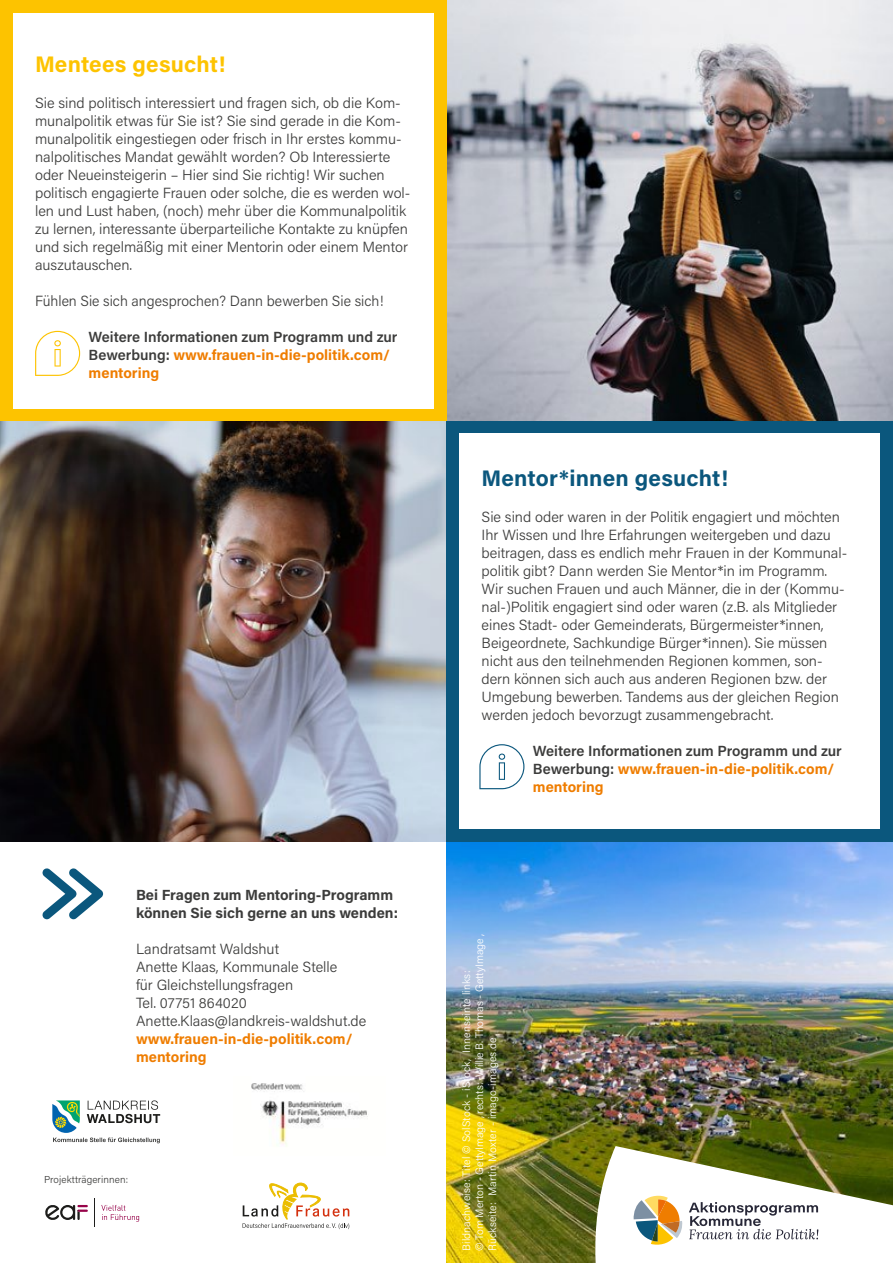
<style>
.page{position:relative;width:893px;height:1263px;background:#fff}
.page>*{position:absolute;margin:0;border:0;box-sizing:border-box;transform-origin:0 0}
.Headline_02{font:700 22.5px "Acumin Pro";letter-spacing:.01em;color:#0b577d}
.Headline_02-2{font:700 22.5px "Acumin Pro";letter-spacing:.01em;color:#fdc300}
.Fliesstext{font:300 14.7px/18px "Acumin Pro";color:#3c3c3b}
.Fliesstext-2{font:600 14.7px/18px "Acumin Pro";color:#3c3c3b}
.Fliesstext-3{font:700 14.7px/18px "Acumin Pro";color:#3c3c3b}
.Fliesstext-4{font:700 14.7px/18px "Acumin Pro";color:#ef7d00}
.Bildnachweis_links{font:300 10.8px/12.9px "Acumin Pro";letter-spacing:.005em;color:#fff}
.Bildnachweis_rechts{font:300 10.05px "Acumin Pro";letter-spacing:.01em;color:#3c3c3b}
.s1{font-weight:700;color:#ef7d00}
</style>
<div class="page">
<img style="left:446px;top:0;width:447px;height:421px">
<img style="left:0;top:421px;width:446px;height:421px">
<div style="left:0;top:0;width:446px;height:421px;background:#fdc300"></div>
<div style="left:446px;top:421px;width:447px;height:421px;background:#0b577d"></div>
<div style="left:13px;top:13px;width:421px;height:395px;background:#fff"></div>
<div style="left:459px;top:434px;width:421px;height:395px;background:#fff"></div>
<svg style="left:35px;top:331px;width:45px;height:45px"></svg>
<svg style="left:479px;top:744px;width:45px;height:45px"></svg>
<img style="left:446px;top:842px;width:447px;height:421px">
<svg style="left:42px;top:868px;width:61px;height:51px"></svg>
<svg style="left:567px;top:1146px;width:326px;height:117px"></svg>
<svg style="left:45px;top:1205px;width:43px;height:15px"></svg>
<svg style="left:101px;top:1205px;width:38px;height:17px"></svg>
<svg style="left:52px;top:1100px;width:108px;height:43px"></svg>
<svg style="left:243px;top:1183px;width:106px;height:46px"></svg>
<img style="left:251px;top:1083px;width:117px;height:64px">
<p class="Headline_02-2" style="left:35px;top:48px;width:192px">Mentees gesucht!</p>
<p class="Fliesstext" style="left:35px;top:93px;width:377px">Sie sind politisch interessiert und fragen sich, ob die Kom&shy;munalpolitik etwas für Sie ist? Sie sind gerade in die Kom&shy;munalpolitik eingestiegen oder frisch in Ihr erstes kommu&shy;nalpolitisches Mandat gewählt worden? Ob Interessierte oder Neueinsteigerin – Hier sind Sie richtig! Wir suchen politisch engagierte Frauen oder solche, die es werden wol&shy;len und Lust haben, (noch) mehr über die Kommunalpolitik zu lernen, interessante überparteiliche Kontakte zu knüpfen und sich regelmäßig mit einer Mentorin oder einem Mentor auszutauschen.</p>
<p class="Fliesstext" style="left:35px;top:291px;width:350px">Fühlen Sie sich angesprochen? Dann bewerben Sie sich!</p>
<p class="Fliesstext-2" style="left:89px;top:327px;width:310px">Weitere Informationen zum Programm und zur<br>Bewerbung: <span class="s1">www.frauen-in-die-politik.com/ mentoring</span></p>
<p class="Fliesstext-3" style="left:136px;top:885px;width:263px">Bei Fragen zum Mentoring-Programm können Sie sich gerne an uns wenden:</p>
<p class="Fliesstext" style="left:136px;top:939px;width:145px">Landratsamt Waldshut</p>
<p class="Fliesstext" style="left:136px;top:957px;width:203px">Anette Klaas, Kommunale Stelle für Gleichstellungsfragen</p>
<p class="Fliesstext" style="left:136px;top:993px;width:112px">Tel. 07751 864020</p>
<p class="Fliesstext" style="left:136px;top:1011px;width:232px">Anette.Klaas@landkreis-waldshut.de</p>
<p class="Fliesstext-4" style="left:136px;top:1029px;width:218px">www.frauen-in-die-politik.com/ mentoring</p>
<p class="Bildnachweis_rechts" style="left:44px;top:1172px;width:86px">Projektträgerinnen:</p>
<p class="Headline_02" style="left:482px;top:462px;width:248px">Mentor*innen gesucht!</p>
<p class="Fliesstext" style="left:482px;top:507px;width:367px">Sie sind oder waren in der Politik engagiert und möchten Ihr Wissen und Ihre Erfahrungen weitergeben und dazu beitragen, dass es endlich mehr Frauen in der Kommunal&shy;politik gibt? Dann werden Sie Mentor*in im Programm.<br>Wir suchen Frauen und auch Männer, die in der (Kommu&shy;nal-)Politik engagiert sind oder waren (z.B. als Mitglieder eines Stadt- oder Gemeinderats, Bürgermeister*innen, Beigeordnete, Sachkundige Bürger*innen). Sie müssen nicht aus den teilnehmenden Regionen kommen, son&shy;dern können sich auch aus anderen Regionen bzw. der Umgebung bewerben. Tandems aus der gleichen Region werden jedoch bevorzugt zusammengebracht.</p>
<p class="Fliesstext-2" style="left:533px;top:741px;width:310px">Weitere Informationen zum Programm und zur<br>Bewerbung: <span class="s1">www.frauen-in-die-politik.com/ mentoring</span></p>
<p class="Bildnachweis_links" style="left:460px;top:1251px;width:319px;rotate:-90deg">Bildnachweise: Titel © SolStock - iStock, Innenseinte links:<br>© Tom Merton - GettyImage , rechts: Willie B. Thomas - GettyImage ,<br>Rückseite: Martin Moxter - imago-images.de</p>
</div>
